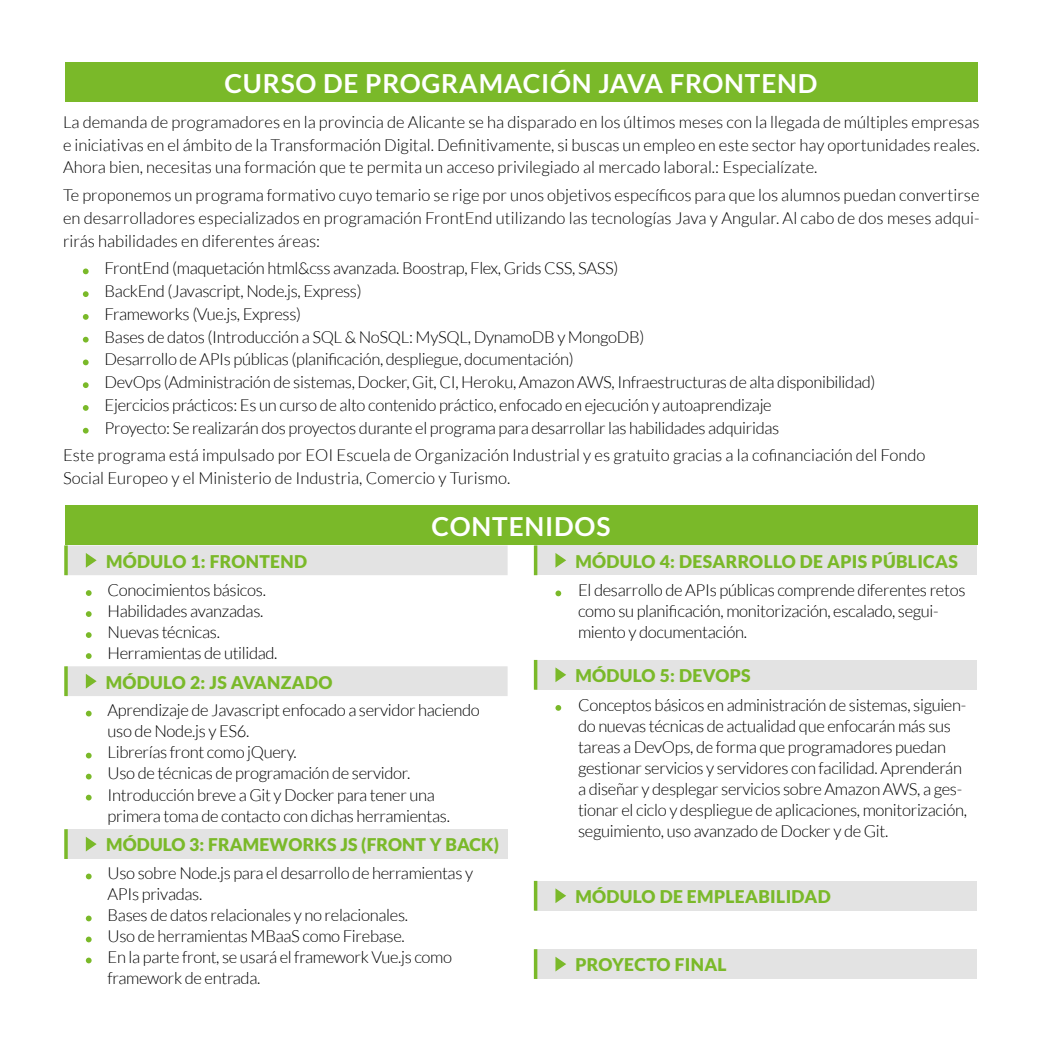
<style>
.page{position:relative;width:1042px;height:1042px;background:#fff}
.page>*{position:absolute;margin:0;border:0;box-sizing:border-box;transform-origin:0 0}
.t1{font:700 26.25px "Lato";letter-spacing:.03em;color:#fff}
.t2{font:900 17.5px "Lato";letter-spacing:.02em;color:#7ab929}
.t3{font:300 16.62px/21px "Lato";letter-spacing:-.02em;color:#000}
.t4{font:300 16.62px/22.8px "Lato";color:#000}
</style>
<div class="page">
<svg style="left:83px;top:268px;width:6px;height:6px"></svg>
<svg style="left:83px;top:291px;width:6px;height:6px"></svg>
<svg style="left:83px;top:314px;width:6px;height:6px"></svg>
<svg style="left:83px;top:337px;width:6px;height:5px"></svg>
<svg style="left:83px;top:359px;width:6px;height:6px"></svg>
<svg style="left:83px;top:382px;width:6px;height:6px"></svg>
<svg style="left:83px;top:405px;width:6px;height:6px"></svg>
<svg style="left:83px;top:428px;width:6px;height:5px"></svg>
<svg style="left:66px;top:545px;width:441px;height:151px"></svg>
<svg style="left:64px;top:545px;width:4px;height:30px"></svg>
<svg style="left:64px;top:666px;width:4px;height:30px"></svg>
<svg style="left:86px;top:553px;width:11px;height:15px"></svg>
<svg style="left:86px;top:590px;width:6px;height:6px"></svg>
<svg style="left:86px;top:611px;width:6px;height:6px"></svg>
<svg style="left:86px;top:632px;width:6px;height:6px"></svg>
<svg style="left:86px;top:653px;width:6px;height:6px"></svg>
<svg style="left:86px;top:674px;width:11px;height:14px"></svg>
<svg style="left:86px;top:711px;width:6px;height:5px"></svg>
<svg style="left:86px;top:753px;width:6px;height:5px"></svg>
<svg style="left:86px;top:774px;width:6px;height:5px"></svg>
<svg style="left:86px;top:795px;width:6px;height:5px"></svg>
<div style="left:66px;top:829px;width:441px;height:30px;background:#e3e3e3"></div>
<svg style="left:64px;top:829px;width:4px;height:30px"></svg>
<svg style="left:86px;top:837px;width:11px;height:14px"></svg>
<svg style="left:86px;top:873px;width:6px;height:6px"></svg>
<svg style="left:86px;top:915px;width:6px;height:6px"></svg>
<svg style="left:86px;top:936px;width:6px;height:6px"></svg>
<svg style="left:86px;top:957px;width:6px;height:6px"></svg>
<div style="left:535px;top:545px;width:442px;height:30px;background:#e3e3e3"></div>
<hr style="left:534px;top:545px;width:3px;height:30px;background:#7ab929">
<svg style="left:555px;top:553px;width:11px;height:15px"></svg>
<svg style="left:555px;top:590px;width:6px;height:6px"></svg>
<div style="left:535px;top:660px;width:442px;height:30px;background:#e3e3e3"></div>
<hr style="left:534px;top:660px;width:3px;height:30px;background:#7ab929">
<svg style="left:555px;top:667px;width:11px;height:15px"></svg>
<svg style="left:555px;top:705px;width:6px;height:6px"></svg>
<div style="left:535px;top:881px;width:442px;height:29px;background:#e3e3e3"></div>
<hr style="left:534px;top:881px;width:3px;height:29px;background:#7ab929">
<svg style="left:555px;top:888px;width:11px;height:15px"></svg>
<div style="left:535px;top:949px;width:442px;height:30px;background:#e3e3e3"></div>
<hr style="left:534px;top:949px;width:3px;height:30px;background:#7ab929">
<svg style="left:555px;top:956px;width:11px;height:15px"></svg>
<div style="left:65px;top:505px;width:912px;height:40px;background:#7ab929"></div>
<div style="left:65px;top:62px;width:912px;height:40px;background:#7ab929"></div>
<h1 class="t1" style="left:224px;top:68px;width:594px">CURSO DE PROGRAMACIÓN JAVA FRONTEND</h1>
<p class="t3" style="left:63px;top:111px;width:918px;line-height:22.8px;text-align:justify">La demanda de programadores en la provincia de Alicante se ha disparado en los últimos meses con la llegada de múltiples empresas e iniciativas en el ámbito de la Transformación Digital. Definitivamente, si buscas un empleo en este sector hay oportunidades reales.<br>Ahora bien, necesitas una formación que te permita un acceso privilegiado al mercado laboral.: Especialízate.</p>
<p class="t3" style="left:63px;top:184px;width:918px;line-height:22.8px;text-align:justify">Te proponemos un programa formativo cuyo temario se rige por unos objetivos específicos para que los alumnos puedan convertirse en desarrolladores especializados en programación FrontEnd utilizando las tecnologías Java y Angular. Al cabo de dos meses adqui&shy;rirás habilidades en diferentes áreas:</p>
<p class="t3" style="left:105px;top:257px;width:772px;line-height:22.8px">FrontEnd (maquetación html&amp;css avanzada. Boostrap, Flex, Grids CSS, SASS)<br>BackEnd (Javascript, Node.js, Express)<br>Frameworks (Vue.js, Express)<br>Bases de datos (Introducción a SQL &amp; NoSQL: MySQL, DynamoDB y MongoDB)<br>Desarrollo de APIs públicas (planificación, despliegue, documentación)<br>DevOps (Administración de sistemas, Docker, Git, CI, Heroku, Amazon AWS, Infraestructuras de alta disponibilidad)<br>Ejercicios prácticos: Es un curso de alto contenido práctico, enfocado en ejecución y autoaprendizaje<br>Proyecto: Se realizarán dos proyectos durante el programa para desarrollar las habilidades adquiridas</p>
<p class="t4" style="left:63px;top:444px;width:864px">Este programa está impulsado por EOI Escuela de Organización Industrial y es gratuito gracias a la cofinanciación del Fondo<br>Social Europeo y el Ministerio de Industria, Comercio y Turismo.</p>
<h1 class="t1" style="left:431px;top:511px;width:180px">CONTENIDOS</h1>
<p class="t2" style="left:106px;top:551px;width:202px">MÓDULO 1: FRONTEND</p>
<p class="t3" style="left:108px;top:579px;width:171px">Conocimientos básicos.<br>Habilidades avanzadas.<br>Nuevas técnicas.<br>Herramientas de utilidad.</p>
<p class="t2" style="left:106px;top:672px;width:228px">MÓDULO 2: JS AVANZADO</p>
<p class="t3" style="left:108px;top:700px;width:374px">Aprendizaje de Javascript enfocado a servidor haciendo uso de Node.js y ES6.<br>Librerías front como jQuery.<br>Uso de técnicas de programación de servidor.<br>Introducción breve a Git y Docker para tener una primera toma de contacto con dichas herramientas.</p>
<p class="t2" style="left:106px;top:835px;width:395px">MÓDULO 3: FRAMEWORKS JS (FRONT Y BACK)</p>
<p class="t3" style="left:108px;top:863px;width:367px">Uso sobre Node.js para el desarrollo de herramientas y APIs privadas.<br>Bases de datos relacionales y no relacionales.<br>Uso de herramientas MBaaS como Firebase.<br>En la parte front, se usará el framework Vue.js como framework de entrada.</p>
<p class="t2" style="left:575px;top:551px;width:384px">MÓDULO 4: DESARROLLO DE APIS PÚBLICAS</p>
<p class="t3" style="left:578px;top:580px;width:389px">El desarrollo de APIs públicas comprende diferentes retos como su planificación, monitorización, escalado, segui&shy;miento y documentación.</p>
<p class="t2" style="left:575px;top:665px;width:177px">MÓDULO 5: DEVOPS</p>
<p class="t3" style="left:578px;top:694px;width:390px">Conceptos básicos en administración de sistemas, siguien&shy;do nuevas técnicas de actualidad que enfocarán más sus tareas a DevOps, de forma que programadores puedan gestionar servicios y servidores con facilidad. Aprenderán a diseñar y desplegar servicios sobre Amazon AWS, a ges&shy;tionar el ciclo y despliegue de aplicaciones, monitorización, seguimiento, uso avanzado de Docker y de Git.</p>
<p class="t2" style="left:575px;top:886px;width:257px">MÓDULO DE EMPLEABILIDAD</p>
<p class="t2" style="left:575px;top:955px;width:153px">PROYECTO FINAL</p>
</div>
